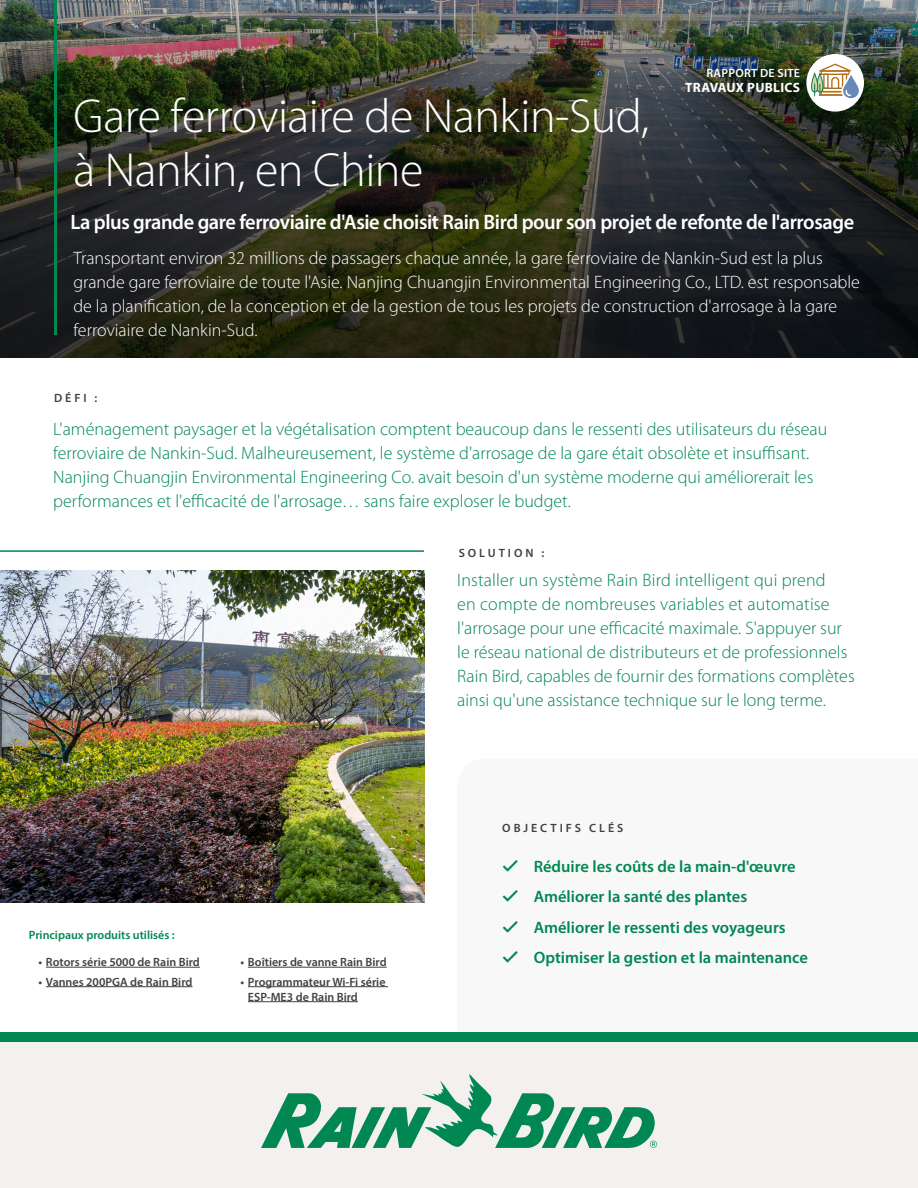
<style>
.page{position:relative;width:918px;height:1188px;background:#fff}
.page>*{position:absolute;margin:0;border:0;box-sizing:border-box;transform-origin:0 0}
.t1{font:300 48px/54px "Myriad Pro";letter-spacing:-.01em;color:#fff}
.t2{font:600 21px "Myriad Pro";letter-spacing:-.02em;color:#fff}
.t3{font:300 18px/24px "Myriad Pro";color:#008752}
.t4{font:300 18px/24px "Myriad Pro";color:#fff}
.t5{font:600 16.5px/30.6px "Myriad Pro";color:#008752}
.t6{font:700 13.5px "Myriad Pro";letter-spacing:.02em;color:#fff}
.t7{font:600 12px/15px "Myriad Pro";color:#414042}
.t8{font:600 12px "Myriad Pro";color:#008752}
.t9{font:600 12px "Myriad Pro";letter-spacing:.245em;color:#414042}
.t10{font:600 12px "Myriad Pro";letter-spacing:.02em;color:#fff}
</style>
<div class="page">
<img style="left:0;top:570px;width:424px;height:333px">
<div style="left:0;top:1042px;width:918px;height:146px;background:#f4f0f0"></div>
<svg style="left:261px;top:1074px;width:396px;height:74px"></svg>
<div style="left:0;top:1032px;width:918px;height:10px;background:#008752"></div>
<hr style="left:46px;top:967px;width:154px;height:1px;background:#414042">
<hr style="left:46px;top:986px;width:147px;height:1px;background:#414042">
<hr style="left:248px;top:967px;width:139px;height:1px;background:#414042">
<hr style="left:248px;top:986px;width:140px;height:1px;background:#414042">
<hr style="left:248px;top:1001px;width:110px;height:1px;background:#414042">
<img style="left:0;top:0;width:918px;height:358px">
<hr style="left:54px;top:0;width:3px;height:335px;background:#008752">
<hr style="left:0;top:550px;width:424px;height:2px;background:#008752">
<div style="left:806px;top:54px;width:58px;height:58px;background:#fff;border-radius:50%"></div>
<svg style="left:811px;top:63px;width:49px;height:37px"></svg>
<h1 class="t1" style="left:74px;top:89px;width:577px">Gare ferroviaire de Nankin-Sud, à Nankin, en Chine</h1>
<p class="t10" style="left:706px;top:66px;width:95px">RAPPORT DE SITE</p>
<p class="t6" style="left:685px;top:80px;width:116px">TRAVAUX PUBLICS</p>
<p class="t2" style="left:70px;top:208px;width:785px">La plus grande gare ferroviaire d'Asie choisit Rain Bird pour son projet de refonte de l'arrosage</p>
<p class="t4" style="left:74px;top:246px;width:788px">Transportant environ 32 millions de passagers chaque année, la gare ferroviaire de Nankin-Sud est la plus grande gare ferroviaire de toute l'Asie. Nanjing Chuangjin Environmental Engineering Co., LTD. est responsable de la planification, de la conception et de la gestion de tous les projets de construction d'arrosage à la gare ferroviaire de Nankin-Sud.</p>
<p class="t7" style="left:54px;top:390px;width:45px">DÉFI :</p>
<p class="t3" style="left:53px;top:417px;width:776px">L'aménagement paysager et la végétalisation comptent beaucoup dans le ressenti des utilisateurs du réseau ferroviaire de Nankin-Sud. Malheureusement, le système d'arrosage de la gare était obsolète et insuffisant.<br>Nanjing Chuangjin Environmental Engineering Co. avait besoin d'un système moderne qui améliorerait les performances et l'efficacité de l'arrosage… sans faire exploser le budget.</p>
<p class="t9" style="left:459px;top:545px;width:87px">SOLUTION :</p>
<p class="t8" style="left:29px;top:927px;width:147px">Principaux produits utilisés :</p>
<p class="t7" style="left:38px;top:954px;width:163px">• Rotors série 5000 de Rain Bird</p>
<p class="t7" style="left:38px;top:974px;width:156px">• Vannes 200PGA de Rain Bird</p>
<p class="t7" style="left:240px;top:954px;width:148px">• Boîtiers de vanne Rain Bird</p>
<p class="t7" style="left:248px;top:974px;width:139px;text-indent:-8px">• Programmateur Wi-Fi série<br>ESP-ME3 de Rain Bird</p>
<p class="t3" style="left:457px;top:568px;width:399px">Installer un système Rain Bird intelligent qui prend<br>en compte de nombreuses variables et automatise l'arrosage pour une efficacité maximale. S'appuyer sur le réseau national de distributeurs et de professionnels Rain Bird, capables de fournir des formations complètes ainsi qu'une assistance technique sur le long terme.</p>
<p class="t9" style="left:502px;top:821px;width:123px">OBJECTIFS CLÉS</p>
<p class="t5" style="left:534px;top:850px;width:276px">Réduire les coûts de la main-d'œuvre Améliorer la santé des plantes Améliorer le ressenti des voyageurs Optimiser la gestion et la maintenance</p>
</div>
